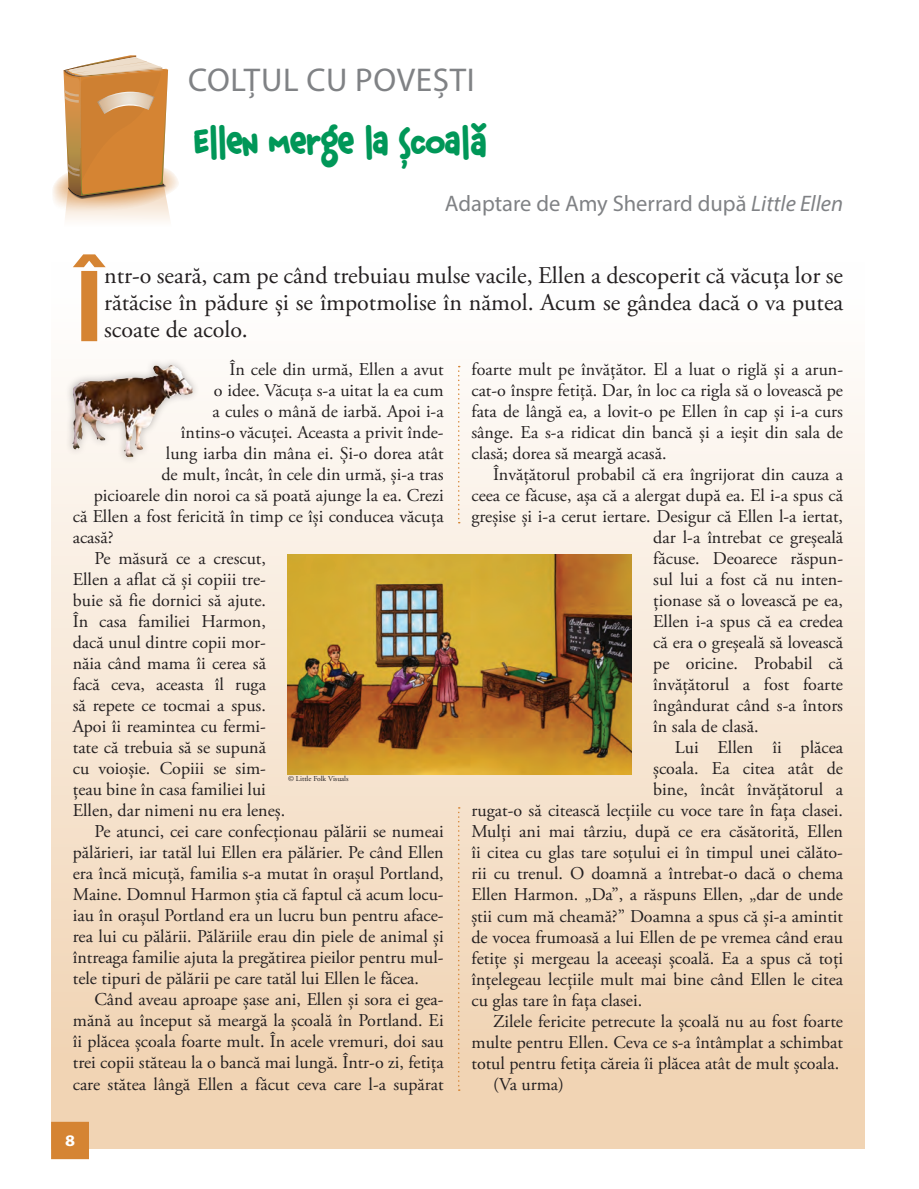
<style>
.page{position:relative;width:919px;height:1189px;background:#fff}
.page>*{position:absolute;margin:0;border:0;box-sizing:border-box;transform-origin:0 0}
.t1{font:700 104.1px "Myriad Pro";color:#d58433}
.t2{font:34.5px "Chauncy Fatty";letter-spacing:-.01em;color:#009758}
.t3{font:33px "Myriad Pro";letter-spacing:.02em;color:#808285}
.t4{font:24px/27px "Adobe Garamond Pro";color:#231f20;text-align:justify}
.t5{font:22.5px "Myriad Pro";color:#808285}
.t6{font:18px/21px "Adobe Garamond Pro";color:#231f20;text-align:justify}
.t7{font:700 16.2px "Myriad Pro";color:#fff;scale:1.11 1}
.t8{font:7.5px "Adobe Garamond Pro";color:#231f20}
.s1{font-style:italic}
</style>
<div class="page">
<div style="left:51px;top:262px;width:813px;height:886px;background:linear-gradient(to bottom,#feffff,#efd0ad)"></div>
<svg style="left:53px;top:55px;width:126px;height:166px"></svg>
<svg style="left:51px;top:1121px;width:38px;height:37px"></svg>
<svg style="left:457px;top:807px;width:2px;height:283px"></svg>
<svg style="left:457px;top:366px;width:2px;height:157px"></svg>
<div style="left:65px;top:358px;width:134px;height:106px;background:#231f20;opacity:.35"></div>
<img style="left:73px;top:366px;width:119px;height:91px">
<img style="left:287px;top:554px;width:344px;height:220px">
<h3 class="t3" style="left:188px;top:60px;width:288px">COLȚUL CU POVEȘTI</h3>
<h2 class="t2" style="left:194px;top:118px;width:293px">Ellen merge la școală</h2>
<p class="t5" style="left:444px;top:189px;width:399px">Adaptare de Amy Sherrard după <span class="s1">Little Ellen</span></p>
<h1 class="t1" style="left:74px;top:238px;width:31px">Î</h1>
<h3 class="t4" style="left:104px;top:262px;width:740px">ntr-o seară, cam pe când trebuiau mulse vacile, Ellen a descoperit că văcuța lor se rătăcise în pădure și se împotmolise în nămol. Acum se gândea dacă o va putea scoate de acolo.</h3>
<p class="t6" style="left:229px;top:359px;width:215px">În cele din urmă, Ellen a avut</p>
<p class="t6" style="left:214px;top:380px;width:231px">o idee. Văcuța s-a uitat la ea cum</p>
<p class="t6" style="left:212px;top:401px;width:232px">a cules o mână de iarbă. Apoi i-a</p>
<p class="t6" style="left:181px;top:422px;width:264px">întins-o văcuței. Aceasta a privit înde-</p>
<p class="t6" style="left:166px;top:443px;width:279px">lung iarba din mâna ei. Și-o dorea atât</p>
<p class="t6" style="left:161px;top:464px;width:283px">de mult, încât, în cele din urmă, și-a tras</p>
<p class="t6" style="left:94px;top:485px;width:351px">picioarele din noroi ca să poată ajunge la ea. Crezi</p>
<p class="t6" style="left:73px;top:506px;width:372px">că Ellen a fost fericită în timp ce își conducea văcuța</p>
<p class="t6" style="left:73px;top:527px;width:42px">acasă?</p>
<p class="t6" style="left:94px;top:548px;width:173px">Pe măsură ce a crescut,</p>
<p class="t6" style="left:73px;top:569px;width:194px">Ellen a aflat că și copiii tre-</p>
<p class="t6" style="left:73px;top:590px;width:194px">buie să fie dornici să ajute.</p>
<p class="t6" style="left:73px;top:611px;width:194px">În casa familiei Harmon,</p>
<p class="t6" style="left:73px;top:632px;width:194px">dacă unul dintre copii mor-</p>
<p class="t6" style="left:73px;top:653px;width:194px">năia când mama îi cerea să</p>
<p class="t6" style="left:73px;top:674px;width:194px">facă ceva, aceasta îl ruga</p>
<p class="t6" style="left:73px;top:695px;width:194px">să repete ce tocmai a spus.</p>
<p class="t6" style="left:73px;top:716px;width:194px">Apoi îi reamintea cu fermi-</p>
<p class="t6" style="left:73px;top:737px;width:194px">tate că trebuia să se supună</p>
<p class="t6" style="left:73px;top:758px;width:194px">cu voioșie. Copiii se sim-</p>
<p class="t6" style="left:73px;top:779px;width:194px">țeau bine în casa familiei lui</p>
<p class="t6" style="left:73px;top:800px;width:214px">Ellen, dar nimeni nu era leneș.</p>
<p class="t6" style="left:94px;top:821px;width:350px">Pe atunci, cei care confecționau pălării se numeai</p>
<p class="t6" style="left:73px;top:842px;width:372px">pălărieri, iar tatăl lui Ellen era pălărier. Pe când Ellen</p>
<p class="t6" style="left:73px;top:863px;width:372px">era încă micuță, familia s-a mutat în orașul Portland,</p>
<p class="t6" style="left:73px;top:884px;width:372px">Maine. Domnul Harmon știa că faptul că acum locu-</p>
<p class="t6" style="left:73px;top:905px;width:372px">iau în orașul Portland era un lucru bun pentru aface-</p>
<p class="t6" style="left:73px;top:926px;width:372px">rea lui cu pălării. Pălăriile erau din piele de animal și</p>
<p class="t6" style="left:73px;top:947px;width:372px">întreaga familie ajuta la pregătirea pieilor pentru mul-</p>
<p class="t6" style="left:73px;top:968px;width:347px">tele tipuri de pălării pe care tatăl lui Ellen le făcea.</p>
<p class="t6" style="left:94px;top:989px;width:350px">Când aveau aproape șase ani, Ellen și sora ei gea-</p>
<p class="t6" style="left:73px;top:1010px;width:372px">mănă au început să meargă la școală în Portland. Ei</p>
<p class="t6" style="left:73px;top:1031px;width:372px">îi plăcea școala foarte mult. În acele vremuri, doi sau</p>
<p class="t6" style="left:73px;top:1052px;width:372px">trei copii stăteau la o bancă mai lungă. Într-o zi, fetița</p>
<p class="t6" style="left:73px;top:1073px;width:372px">care stătea lângă Ellen a făcut ceva care l-a supărat</p>
<p class="t6" style="left:471px;top:359px;width:373px">foarte mult pe învățător. El a luat o riglă și a arun&shy;cat-o înspre fetiță. Dar, în loc ca rigla să o lovească pe fata de lângă ea, a lovit-o pe Ellen în cap și i-a curs sânge. Ea s-a ridicat din bancă și a ieșit din sala de clasă; dorea să meargă acasă.</p>
<p class="t6" style="left:493px;top:464px;width:351px">Învățătorul probabil că era îngrijorat din cauza a</p>
<p class="t6" style="left:471px;top:485px;width:373px">ceea ce făcuse, așa că a alergat după ea. El i-a spus că</p>
<p class="t6" style="left:471px;top:506px;width:373px">greșise și i-a cerut iertare. Desigur că Ellen l-a iertat,</p>
<p class="t6" style="left:653px;top:527px;width:191px">dar l-a întrebat ce greșeală</p>
<p class="t6" style="left:653px;top:548px;width:191px">făcuse. Deoarece răspun-</p>
<p class="t6" style="left:653px;top:569px;width:191px">sul lui a fost că nu inten-</p>
<p class="t6" style="left:653px;top:590px;width:191px">ționase să o lovească pe ea,</p>
<p class="t6" style="left:653px;top:611px;width:191px">Ellen i-a spus că ea credea</p>
<p class="t6" style="left:653px;top:632px;width:191px">că era o greșeală să lovească</p>
<p class="t6" style="left:653px;top:653px;width:191px">pe oricine. Probabil că</p>
<p class="t6" style="left:653px;top:674px;width:191px">învățătorul a fost foarte</p>
<p class="t6" style="left:653px;top:695px;width:191px">îngândurat când s-a întors</p>
<p class="t6" style="left:653px;top:716px;width:107px">în sala de clasă.</p>
<p class="t6" style="left:674px;top:737px;width:170px">Lui Ellen îi plăcea</p>
<p class="t6" style="left:653px;top:758px;width:191px">școala. Ea citea atât de</p>
<p class="t6" style="left:653px;top:779px;width:191px">bine, încât învățătorul a</p>
<p class="t6" style="left:471px;top:800px;width:373px">rugat-o să citească lecțiile cu voce tare în fața clasei.</p>
<p class="t6" style="left:471px;top:821px;width:373px">Mulți ani mai târziu, după ce era căsătorită, Ellen</p>
<p class="t6" style="left:471px;top:842px;width:373px">îi citea cu glas tare soțului ei în timpul unei călăto-</p>
<p class="t6" style="left:471px;top:863px;width:373px">rii cu trenul. O doamnă a întrebat-o dacă o chema</p>
<p class="t6" style="left:471px;top:884px;width:373px">Ellen Harmon. „Da”, a răspuns Ellen, „dar de unde</p>
<p class="t6" style="left:471px;top:905px;width:373px">știi cum mă cheamă?” Doamna a spus că și-a amintit</p>
<p class="t6" style="left:471px;top:926px;width:373px">de vocea frumoasă a lui Ellen de pe vremea când erau</p>
<p class="t6" style="left:471px;top:947px;width:373px">fetițe și mergeau la aceeași școală. Ea a spus că toți</p>
<p class="t6" style="left:471px;top:968px;width:373px">înțelegeau lecțiile mult mai bine când Ellen le citea</p>
<p class="t6" style="left:471px;top:989px;width:172px">cu glas tare în fața clasei.</p>
<p class="t6" style="left:493px;top:1010px;width:351px">Zilele fericite petrecute la școală nu au fost foarte</p>
<p class="t6" style="left:471px;top:1031px;width:373px">multe pentru Ellen. Ceva ce s-a întâmplat a schimbat</p>
<p class="t6" style="left:471px;top:1052px;width:369px">totul pentru fetița căreia îi plăcea atât de mult școala.</p>
<p class="t6" style="left:493px;top:1073px;width:72px">(Va urma)</p>
<p class="t8" style="left:288px;top:774px;width:62px">© Little Folk Visuals</p>
<p class="t7" style="left:65px;top:1129px;width:11px">8</p>
</div>
